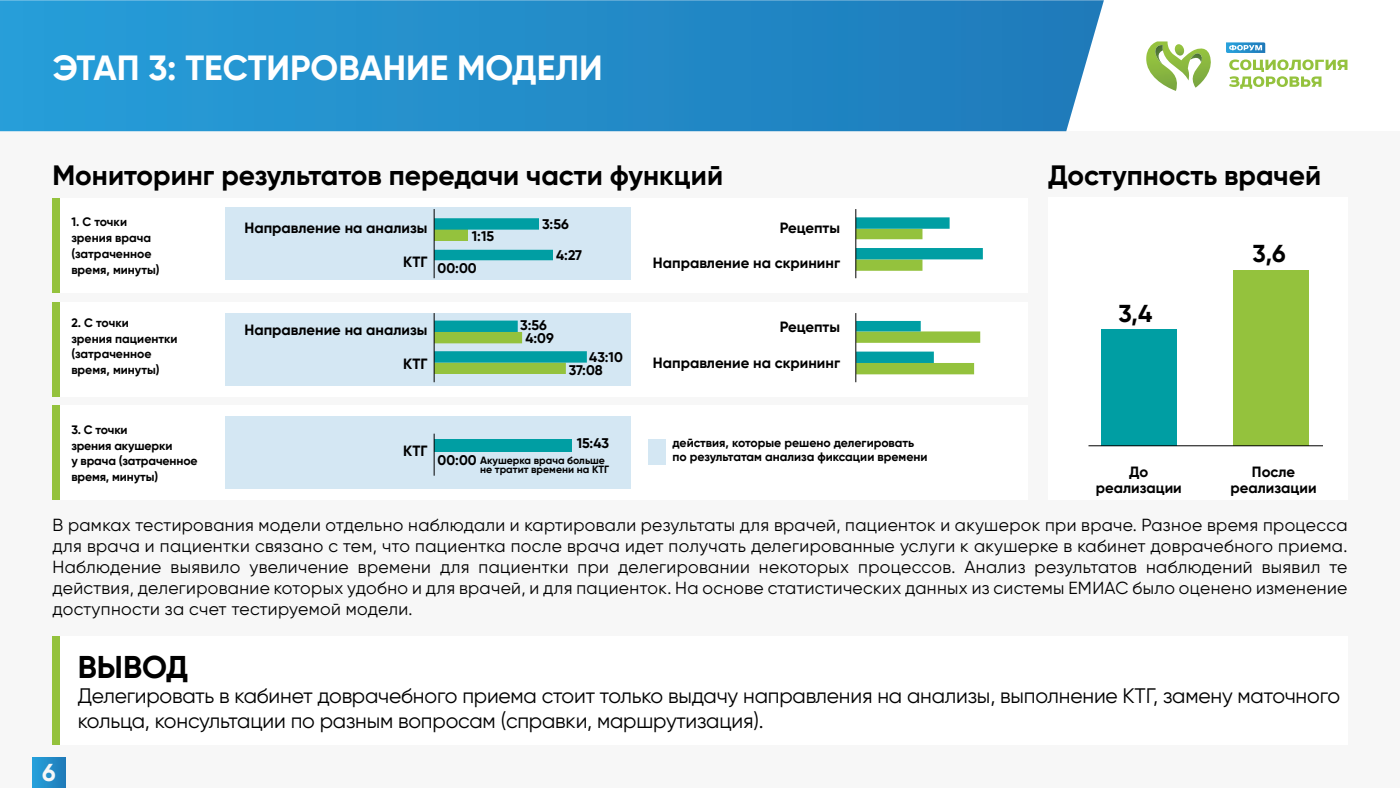
<style>
.page{position:relative;width:1400px;height:788px;background:#fff}
.page>*{position:absolute;margin:0;border:0;box-sizing:border-box;transform-origin:0 0}
.t1{font:700 35px "Gilroy";color:#fff}
.t2{font:700 31.5px "Gilroy";color:#000}
.t3{font:700 28px "Gilroy";color:#000}
.t4{font:700 24.5px "Gilroy";color:#000}
.t5{font:700 24.5px "Gilroy";color:#f7f7f7}
.t6{font:21px/25.2px "Gilroy";letter-spacing:-.01em;color:#000}
.t7{font:17.5px/21px "Gilroy";letter-spacing:.02em;color:#000;text-align:justify}
.t8{font:700 14.88px/15.8px "Gilroy";color:#000;text-align:center}
.t9{font:700 14px/13.1px "Gilroy";color:#000}
.t10{font:700 12.25px/15.8px "Gilroy";color:#000}
.t11{font:700 10.5px/9.6px "Gilroy";color:#000}
.s1{font-size:14px}
</style>
<div class="page">
<div style="left:0;top:131px;width:1400px;height:657px;background:#f7f7f7"></div>
<svg style="left:0;top:0;width:1104px;height:131px;background:#258eca"></svg>
<svg style="left:1146px;top:41px;width:65px;height:50px"></svg>
<svg style="left:1229px;top:59px;width:118px;height:30px"></svg>
<svg style="left:1226px;top:42px;width:39px;height:11px"></svg>
<div style="left:60px;top:636px;width:1287px;height:108px;background:#fff"></div>
<div style="left:52px;top:636px;width:8px;height:108px;background:#94c23d"></div>
<div style="left:52px;top:198px;width:976px;height:94px;background:#fff"></div>
<div style="left:1048px;top:198px;width:300px;height:302px;background:#fff"></div>
<div style="left:52px;top:302px;width:976px;height:95px;background:#fff"></div>
<div style="left:52px;top:405px;width:976px;height:95px;background:#fff"></div>
<div style="left:52px;top:198px;width:8px;height:94px;background:#94c23d"></div>
<div style="left:52px;top:302px;width:8px;height:95px;background:#94c23d"></div>
<div style="left:52px;top:405px;width:8px;height:95px;background:#94c23d"></div>
<div style="left:225px;top:207px;width:406px;height:72px;background:#d4e7f3"></div>
<div style="left:225px;top:313px;width:406px;height:73px;background:#d4e7f3"></div>
<div style="left:225px;top:416px;width:406px;height:72px;background:#d4e7f3"></div>
<div style="left:648px;top:439px;width:18px;height:26px;background:#d4e7f3"></div>
<svg style="left:435px;top:218px;width:118px;height:42px"></svg>
<hr style="left:434px;top:209px;width:1px;height:69px;background:#000">
<svg style="left:856px;top:217px;width:127px;height:54px"></svg>
<hr style="left:855px;top:209px;width:1px;height:69px;background:#000">
<svg style="left:435px;top:320px;width:152px;height:54px"></svg>
<hr style="left:434px;top:313px;width:1px;height:69px;background:#000">
<svg style="left:856px;top:321px;width:124px;height:53px"></svg>
<hr style="left:855px;top:313px;width:1px;height:69px;background:#000">
<div style="left:435px;top:439px;width:137px;height:12px;background:#009ea3"></div>
<hr style="left:434px;top:433px;width:1px;height:42px;background:#000">
<div style="left:1101px;top:329px;width:75px;height:117px;background:#009ea3"></div>
<div style="left:1233px;top:270px;width:75px;height:176px;background:#94c23d"></div>
<hr style="left:1088px;top:445px;width:235px;height:1px;background:#000">
<div style="left:33px;top:757px;width:32px;height:31px;background:linear-gradient(to right,#26a1db,#207cb9)"></div>
<h1 class="t1" style="left:52px;top:45px;width:552px">ЭТАП 3: ТЕСТИРОВАНИЕ МОДЕЛИ</h1>
<h3 class="t3" style="left:52px;top:158px;width:672px">Мониторинг результатов передачи части функций</h3>
<h3 class="t3" style="left:1048px;top:158px;width:274px">Доступность врачей</h3>
<p class="t10" style="left:71px;top:214px;width:90px">1. С точки зрения врача (затраченное время, минуты)</p>
<p class="t9" style="left:542px;top:217px;width:28px">3:56</p>
<p class="t8" style="left:245px;top:219px;width:184px">Направление на анализы</p>
<p class="t8" style="left:780px;top:219px;width:62px">Рецепты</p>
<p class="t8" style="left:403px;top:253px;width:26px">КТГ</p>
<p class="t9" style="left:472px;top:229px;width:24px">1:15</p>
<h3 class="t4" style="left:1253px;top:238px;width:35px">3,6</h3>
<p class="t9" style="left:556px;top:248px;width:27px">4:27</p>
<p class="t9" style="left:438px;top:261px;width:41px">00:00</p>
<p class="t8" style="left:653px;top:254px;width:189px">Направление на скрининг</p>
<p class="t10" style="left:71px;top:314px;width:108px">2. С точки<br>зрения пациентки (затраченное время, минуты)</p>
<p class="t10" style="left:71px;top:421px;width:128px">3. С точки<br>зрения акушерки<br>у врача (затраченное время, минуты)</p>
<p class="t8" style="left:245px;top:322px;width:184px">Направление на анализы</p>
<p class="t9" style="left:520px;top:318px;width:28px">3:56</p>
<p class="t8" style="left:780px;top:319px;width:62px">Рецепты</p>
<p class="t9" style="left:569px;top:350px;width:56px;text-indent:21px">43:10<br>37:08</p>
<p class="t9" style="left:525px;top:331px;width:30px">4:09</p>
<p class="t8" style="left:403px;top:355px;width:26px">КТГ</p>
<p class="t8" style="left:653px;top:355px;width:189px">Направление на скрининг</p>
<p class="t9" style="left:577px;top:437px;width:34px">15:43</p>
<p class="t11" style="left:480px;top:455px;width:131px;text-indent:-42px"><span class="s1">00:00</span> Акушерка врача больше не тратит времени на КТГ</p>
<p class="t8" style="left:403px;top:443px;width:26px">КТГ</p>
<p class="t10" style="left:673px;top:436px;width:257px;line-height:14px">действия, которые решено делегировать по результатам анализа фиксации времени</p>
<h3 class="t4" style="left:1118px;top:298px;width:35px">3,4</h3>
<p class="t8" style="left:1096px;top:463px;width:87px">До реализации</p>
<p class="t8" style="left:1231px;top:463px;width:87px">После реализации</p>
<p class="t7" style="left:52px;top:514px;width:1297px">В рамках тестирования модели отдельно наблюдали и картировали результаты для врачей, пациенток и акушерок при враче. Разное время процесса для врача и пациентки связано с тем, что пациентка после врача идет получать делегированные услуги к акушерке в кабинет доврачебного приема.<br>Наблюдение выявило увеличение времени для пациентки при делегировании некоторых процессов. Анализ результатов наблюдений выявил те действия, делегирование которых удобно и для врачей, и для пациенток. На основе статистических данных из системы ЕМИАС было оценено изменение доступности за счет тестируемой модели.</p>
<h3 class="t5" style="left:42px;top:756px;width:15px">6</h3>
<h2 class="t2" style="left:78px;top:647px;width:112px">ВЫВОД</h2>
<p class="t6" style="left:78px;top:682px;width:1264px">Делегировать в кабинет доврачебного приема стоит только выдачу направления на анализы, выполнение КТГ, замену маточного кольца, консультации по разным вопросам (справки, маршрутизация).</p>
</div>
